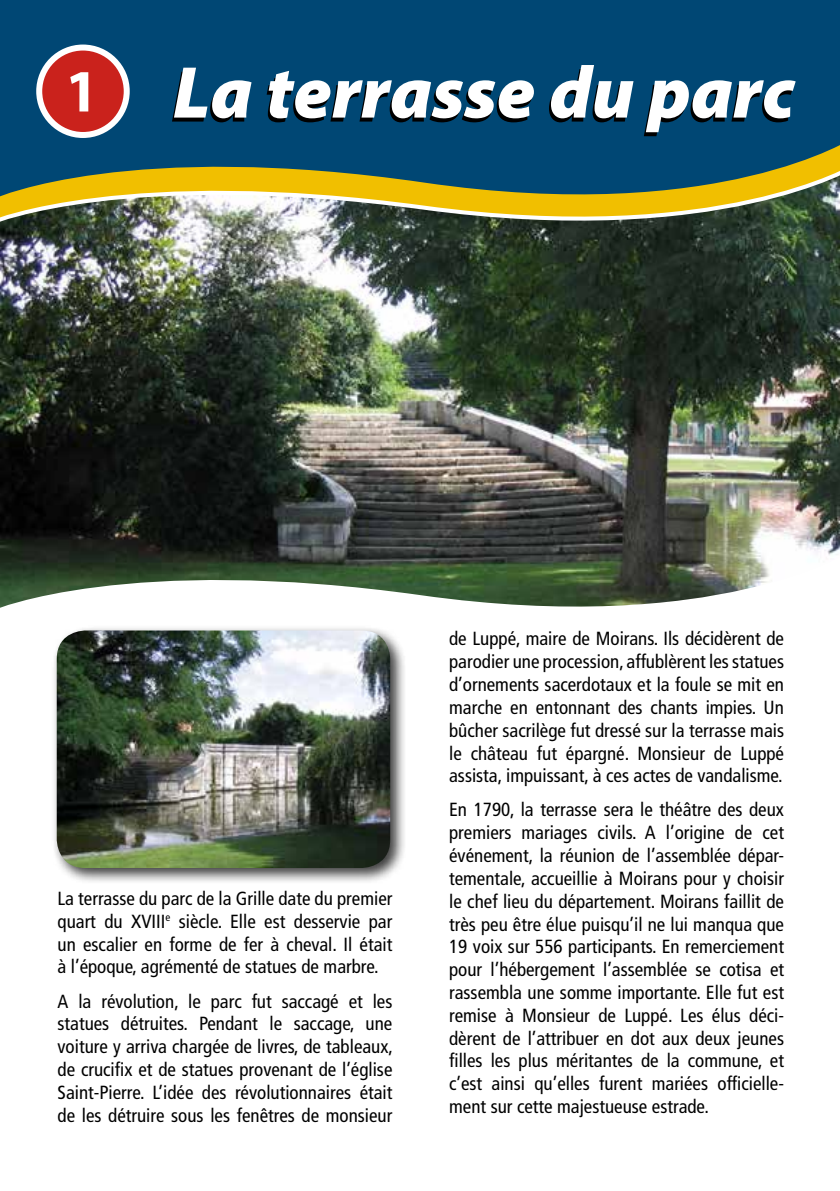
<style>
.page{position:relative;width:840px;height:1191px;background:#fff}
.page>*{position:absolute;margin:0;border:0;box-sizing:border-box;transform-origin:0 0}
.t1{font:italic 900 74px "Myriad Pro";color:#fff}
.t2{font:700 60.4px "Myriad";color:#fff}
.t3{font:condensed 19px/22.8px "Frutiger";color:#000;text-align:justify}
</style>
<div class="page">
<img style="left:1px;top:248px;width:838px;height:304px">
<img style="left:0;top:225px;width:839px;height:23px">
<svg style="left:0;top:0;width:839px;height:225px;background:#285b69"></svg>
<div style="left:39px;top:48px;width:88px;height:87px;background:#ca221c;border-radius:50%"></div>
<div style="left:36px;top:45px;width:94px;height:93px;border:6px solid #fff;border-radius:50%"></div>
<svg style="left:0;top:552px;width:838px;height:56px"></svg>
<div style="left:51px;top:625px;width:355px;height:259px;background:#000;opacity:.75"></div>
<img style="left:57px;top:630px;width:333px;height:238px">
<h2 class="t2" style="left:65px;top:60px;width:35px">1</h2>
<h1 class="t1" style="left:173px;top:43px;width:623px">La terrasse du parc</h1>
<p class="t3" style="left:57px;top:887px;width:336px">La terrasse du parc de la Grille date du premier quart du XVIII<sup>e</sup> siècle. Elle est desservie par un escalier en forme de fer à cheval. Il était à l’époque, agrémenté de statues de marbre.</p>
<p class="t3" style="left:57px;top:989px;width:337px">A la révolution, le parc fut saccagé et les statues détruites. Pendant le saccage, une voiture y arriva chargée de livres, de tableaux, de crucifix et de statues provenant de l’église Saint-Pierre. L’idée des révolutionnaires était de les détruire sous les fenêtres de monsieur</p>
<p class="t3" style="left:449px;top:627px;width:336px">de Luppé, maire de Moirans. Ils décidèrent de parodier une procession, affublèrent les statues d’ornements sacerdotaux et la foule se mit en marche en entonnant des chants impies. Un bûcher sacrilège fut dressé sur la terrasse mais le château fut épargné. Monsieur de Luppé assista, impuissant, à ces actes de vandalisme.</p>
<p class="t3" style="left:449px;top:798px;width:336px">En 1790, la terrasse sera le théâtre des deux premiers mariages civils. A l’origine de cet événement, la réunion de l’assemblée dépar&shy;tementale, accueillie à Moirans pour y choisir le chef lieu du département. Moirans faillit de très peu être élue puisqu’il ne lui manqua que 19 voix sur 556 participants. En remerciement pour l’hébergement l’assemblée se cotisa et rassembla une somme importante. Elle fut est remise à Monsieur de Luppé. Les élus déci&shy;dèrent de l’attribuer en dot aux deux jeunes filles les plus méritantes de la commune, et c’est ainsi qu’elles furent mariées officielle&shy;ment sur cette majestueuse estrade.</p>
</div>
